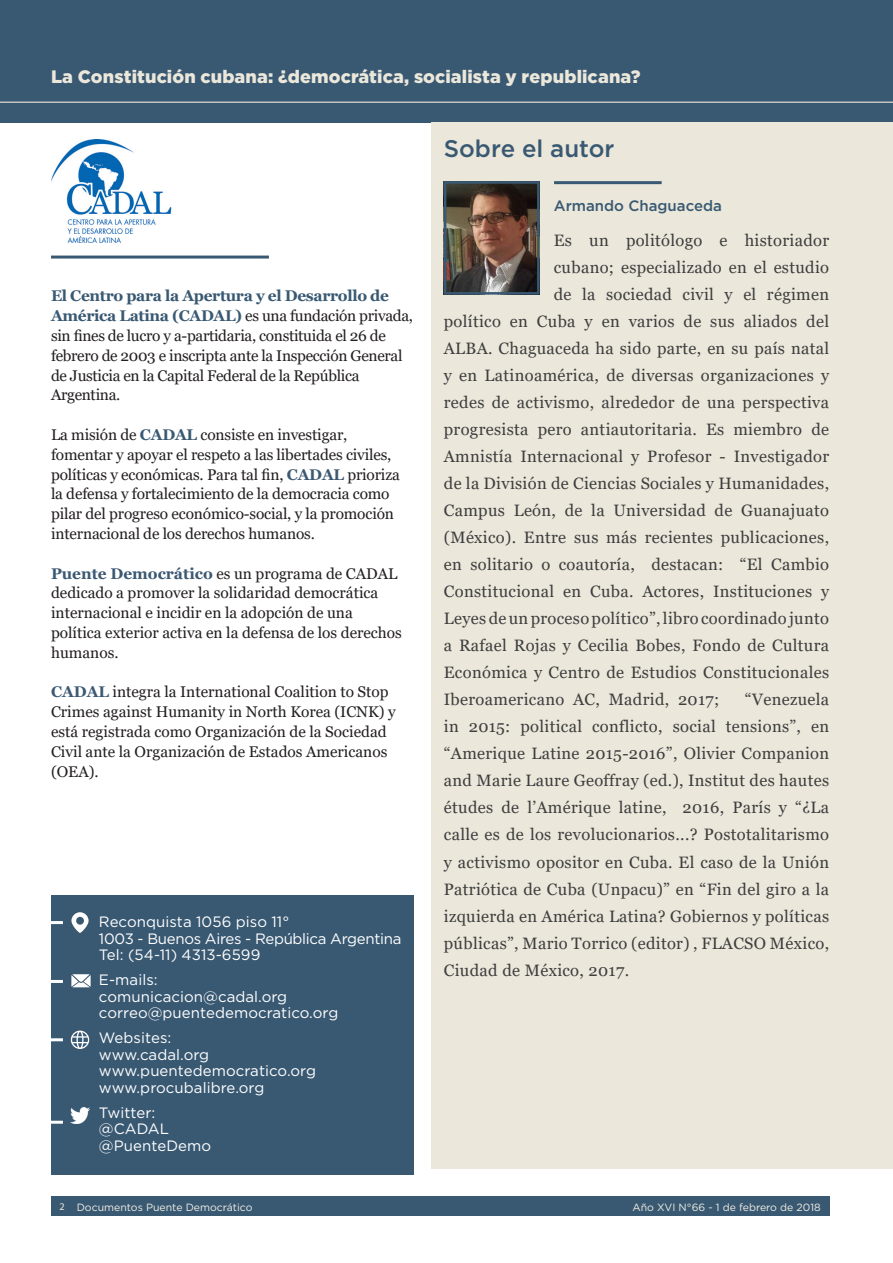
<style>
.page{position:relative;width:893px;height:1263px;background:#fff}
.page>*{position:absolute;margin:0;border:0;box-sizing:border-box;transform-origin:0 0}
.titulo{font:500 24px "Gotham";color:#395973}
.t1{font:900 18px "Gotham";letter-spacing:.005em;color:#ebe7da}
.t2{font:16.5px/27px "Georgia";letter-spacing:.02em;color:#3e3e3f;text-align:justify}
.Texto{font:15.45px/19.8px "Georgia";letter-spacing:-.01em;color:#231f20}
.Texto-2{font:15px/16.5px "Gotham";letter-spacing:.005em;color:#fff}
.Texto-3{font:15px/16.5px "Gotham";letter-spacing:-.02em;color:#fff}
.Texto-4{font:500 15px "Gotham";color:#395973}
.t3{font:10.5px "Gotham";color:#f1eee5}
.t4{font:10.2px "Myriad Pro";color:#efebe1}
.s1{font-weight:700;color:#395973}
.s2{font-weight:700;color:#3c5973}
</style>
<div class="page">
<div style="left:51px;top:1197px;width:778px;height:19px;background:#395973"></div>
<div style="left:0;top:0;width:893px;height:122px;background:#395973"></div>
<hr style="left:0;top:102px;width:893px;height:1px;background:#ebe7da">
<div style="left:51px;top:895px;width:362px;height:280px;background:#395973"></div>
<div style="left:431px;top:122px;width:462px;height:1046px;background:#ebe7da"></div>
<img style="left:448px;top:185px;width:88px;height:106px">
<div style="left:444px;top:181px;width:96px;height:114px;border:3px solid #395973"></div>
<hr style="left:554px;top:181px;width:108px;height:3px;background:#395973">
<hr style="left:51px;top:256px;width:218px;height:3px;background:#395973">
<img style="left:51px;top:139px;width:121px;height:103px">
<img style="left:70px;top:1107px;width:20px;height:16px">
<svg style="left:71px;top:1030px;width:18px;height:19px"></svg>
<svg style="left:71px;top:912px;width:18px;height:21px"></svg>
<svg style="left:71px;top:974px;width:20px;height:13px"></svg>
<hr style="left:35px;top:921px;width:28px;height:3px;background:#fff">
<hr style="left:26px;top:980px;width:37px;height:3px;background:#fff">
<hr style="left:26px;top:1038px;width:37px;height:3px;background:#fff">
<hr style="left:26px;top:1121px;width:37px;height:3px;background:#fff">
<p class="t1" style="left:51px;top:64px;width:591px">La Constitución cubana: ¿democrática, socialista y republicana?</p>
<p class="Texto" style="left:51px;top:286px;width:364px"><span class="s1">El Centro para la Apertura y el Desarrollo de América Latina (CADAL)</span> es una fundación privada, sin fines de lucro y a-partidaria, constituida el 26 de febrero de 2003 e inscripta ante la Inspección General de Justicia en la Capital Federal de la República Argentina.</p>
<p class="Texto" style="left:51px;top:425px;width:350px">La misión de <span class="s1">CADAL</span> consiste en investigar, fomentar y apoyar el respeto a las libertades civiles, políticas y económicas. Para tal fin, <span class="s2">CADAL</span> prioriza la defensa y fortalecimiento de la democracia como pilar del progreso económico-social, y la promoción internacional de los derechos humanos.</p>
<p class="Texto" style="left:51px;top:564px;width:352px"><span class="s2">Puente Democrático</span> es un programa de CADAL dedicado a promover la solidaridad democrática internacional e incidir en la adopción de una política exterior activa en la defensa de los derechos humanos.</p>
<p class="Texto" style="left:51px;top:682px;width:346px"><span class="s2">CADAL</span> integra la International Coalition to Stop Crimes against Humanity in North Korea (ICNK) y está registrada como Organización de la Sociedad Civil ante la Organización de Estados Americanos (OEA).</p>
<p class="Texto-3" style="left:99px;top:913px;width:304px">Reconquista 1056 piso 11°<br>1003 - Buenos Aires - República Argentina<br>Tel: (54-11) 4313-6599</p>
<p class="Texto-2" style="left:99px;top:971px;width:241px">E-mails: comunicacion@cadal.org correo@puentedemocratico.org</p>
<p class="Texto-2" style="left:99px;top:1029px;width:219px">Websites:<br>www.cadal.org www.puentedemocratico.org www.procubalibre.org</p>
<p class="Texto-2" style="left:99px;top:1104px;width:114px">Twitter: @CADAL @PuenteDemo</p>
<p class="titulo" style="left:444px;top:132px;width:172px">Sobre el autor</p>
<p class="Texto-4" style="left:554px;top:196px;width:170px">Armando Chaguaceda</p>
<p class="t2" style="left:554px;top:228px;width:277px">Es un politólogo e historiador</p>
<p class="t2" style="left:554px;top:255px;width:277px">cubano; especializado en el estudio</p>
<p class="t2" style="left:554px;top:282px;width:277px">de la sociedad civil y el régimen</p>
<p class="t2" style="left:444px;top:309px;width:387px">político en Cuba y en varios de sus aliados del</p>
<p class="t2" style="left:444px;top:336px;width:387px">ALBA. Chaguaceda ha sido parte, en su país natal</p>
<p class="t2" style="left:444px;top:363px;width:387px">y en Latinoamérica, de diversas organizaciones y</p>
<p class="t2" style="left:444px;top:390px;width:387px">redes de activismo, alrededor de una perspectiva</p>
<p class="t2" style="left:444px;top:417px;width:387px">progresista pero antiautoritaria. Es miembro de</p>
<p class="t2" style="left:444px;top:444px;width:387px">Amnistía Internacional y Profesor - Investigador</p>
<p class="t2" style="left:444px;top:471px;width:387px">de la División de Ciencias Sociales y Humanidades,</p>
<p class="t2" style="left:444px;top:498px;width:387px">Campus León, de la Universidad de Guanajuato</p>
<p class="t2" style="left:444px;top:525px;width:387px">(México). Entre sus más recientes publicaciones,</p>
<p class="t2" style="left:444px;top:552px;width:387px">en solitario o coautoría, destacan: “El Cambio</p>
<p class="t2" style="left:444px;top:579px;width:387px">Constitucional en Cuba. Actores, Instituciones y</p>
<p class="t2" style="left:444px;top:606px;width:387px">Leyes de un proceso político”, libro coordinado junto</p>
<p class="t2" style="left:444px;top:633px;width:387px">a Rafael Rojas y Cecilia Bobes, Fondo de Cultura</p>
<p class="t2" style="left:444px;top:660px;width:387px">Económica y Centro de Estudios Constitucionales</p>
<p class="t2" style="left:444px;top:687px;width:277px">Iberoamericano AC, Madrid, 2017;</p>
<p class="t2" style="left:444px;top:687px;width:387px;text-indent:301px">“Venezuela in 2015: political conflicto, social tensions”, en “Amerique Latine 2015-2016”, Olivier Companion and Marie Laure Geoffray (ed.), Institut des hautes études de l’Amérique latine, 2016, París y “¿La calle es de los revolucionarios...? Postotalitarismo y activismo opositor en Cuba. El caso de la Unión Patriótica de Cuba (Unpacu)” en “Fin del giro a la izquierda en América Latina? Gobiernos y políticas públicas”, Mario Torrico (editor) , FLACSO México, Ciudad de México, 2017.</p>
<p class="t4" style="left:60px;top:1200px;width:7px">2</p>
<p class="t3" style="left:77px;top:1200px;width:177px">Documentos Puente Democrático</p>
<p class="t3" style="left:632px;top:1200px;width:190px">Año XVI N°66 - 1 de febrero de 2018</p>
</div>
